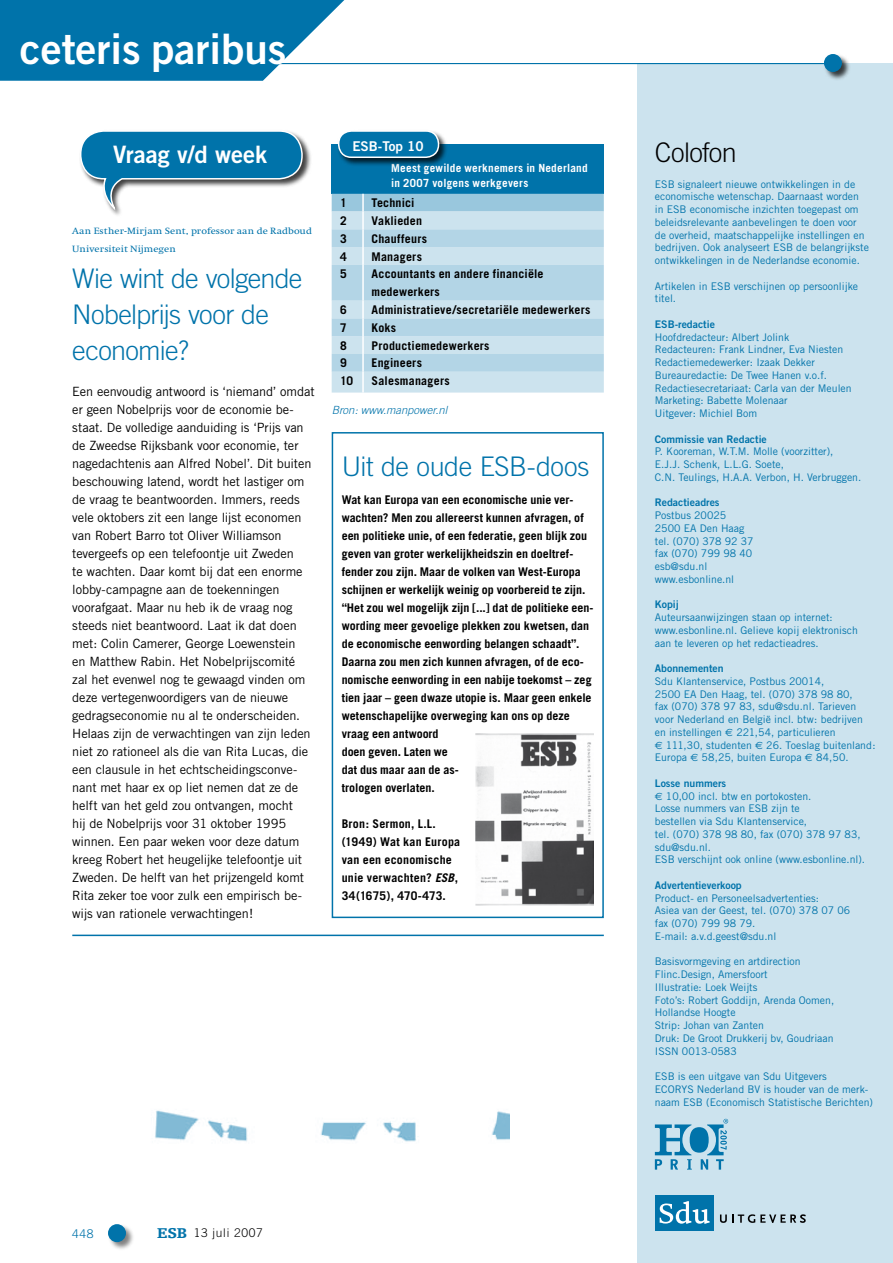
<style>
.page{position:relative;width:893px;height:1263px;background:#fff}
.page>*{position:absolute;margin:0;border:0;box-sizing:border-box;transform-origin:0 0}
.t1{font:42px "Trade Gothic Bold Two";color:#fff}
.t2{font:300 27px/36px "Trade Gothic";letter-spacing:-.025em;color:#0073aa}
.t3{font:300 27px "Trade Gothic";letter-spacing:-.025em;color:#000}
.t4{font:24px "Trade Gothic Bold Two";color:#fff}
.t5{font:13.5px "Trade Gothic Bold Two";color:#fff}
.t6{font:12.75px/18px "Trade Gothic";letter-spacing:-.005em;color:#000}
.t7{font:700 12px/18px "Trade Gothic";color:#000}
.t8{font:700 12px/18px "Trade Gothic";letter-spacing:.02em;color:#000}
.t9{font:300 12px "Trade Gothic";letter-spacing:.06em;color:#000}
.t10{font:300 12px "Trade Gothic";color:#0073aa}
.t11{font:700 11.25px/15px "Trade Gothic";letter-spacing:.02em;color:#fff}
.t12{font:italic 300 11.25px "Trade Gothic";letter-spacing:.005em;color:#0073aa}
.t13{font:10.5px/12.8px "Trade Gothic";color:#0073aa}
.t14{font:10.5px "Trade Gothic Bold Two";color:#0073aa}
.t15{font:9.45px/18px "Swift";letter-spacing:.005em;color:#0073aa;scale:1.11 1}
.s1{font-style:italic}
.s2{font-family:"Egyptienne F";font-weight:900;font-size:15px;color:#0073aa}
.s3{font-family:"Euro Sans"}
</style>
<div class="page">
<img style="left:73px;top:936px;width:436px;height:206px">
<div style="left:107px;top:1223px;width:29px;height:29px;background:#000;opacity:.5"></div>
<div style="left:108px;top:1224px;width:18px;height:18px;background:#0073aa;border-radius:50%"></div>
<div style="left:638px;top:63px;width:255px;height:1200px;background:#cce3ee"></div>
<div style="left:690px;top:1127px;width:19px;height:26px;background:#0073aa;border-radius:50%"></div>
<svg style="left:655px;top:1124px;width:37px;height:45px"></svg>
<svg style="left:701px;top:1119px;width:27px;height:50px"></svg>
<div style="left:655px;top:1195px;width:59px;height:35px;background:#0073aa"></div>
<svg style="left:660px;top:1201px;width:50px;height:23px"></svg>
<svg style="left:720px;top:1214px;width:86px;height:9px"></svg>
<div style="left:823px;top:53px;width:29px;height:29px;background:#000;opacity:.75"></div>
<div style="left:824px;top:54px;width:18px;height:18px;background:#0073aa;border-radius:50%"></div>
<hr style="left:270px;top:63px;width:554px;height:1px;background:#0073aa">
<svg style="left:0;top:0;width:357px;height:81px;background:#2386b5"></svg>
<hr style="left:72px;top:935px;width:532px;height:1px;background:#0073aa">
<div style="left:332px;top:144px;width:272px;height:50px;background:#0073aa"></div>
<div style="left:332px;top:372px;width:272px;height:21px;background:#cce3ee"></div>
<svg style="left:332px;top:194px;width:272px;height:178px;background:#bad9e8"></svg>
<hr style="left:362px;top:372px;width:2px;height:21px;background:#fff">
<div style="left:337px;top:129px;width:112px;height:39px;background:#000;opacity:.75"></div>
<div style="left:339px;top:131px;width:100px;height:26px;background:#0073aa;border-radius:13px"></div>
<div style="left:338px;top:130px;width:101px;height:28px;border:2px solid #fff;border-radius:13px"></div>
<div style="left:79px;top:129px;width:233px;height:89px;background:#000;opacity:.75"></div>
<svg style="left:79px;top:130px;width:224px;height:81px"></svg>
<div style="left:332px;top:432px;width:272px;height:486px;border:2px solid #0073aa"></div>
<img style="left:476px;top:733px;width:117px;height:172px">
<h1 class="t1" style="left:20px;top:23px;width:268px">ceteris paribus</h1>
<h3 class="t4" style="left:113px;top:140px;width:156px">Vraag v/d week</h3>
<p class="t15" style="left:72px;top:222px;width:217px">Aan Esther-Mirjam Sent, professor aan de Radboud<br>Universiteit Nijmegen</p>
<h2 class="t2" style="left:72px;top:260px;width:232px">Wie wint de volgende<br>Nobelprijs voor de economie?</h2>
<p class="t6" style="left:72px;top:382px;width:244px">Een eenvoudig antwoord is ‘niemand’ omdat er geen Nobelprijs voor de economie be&shy;staat. De volledige aanduiding is ‘Prijs van de Zweedse Rijksbank voor economie, ter nagedachtenis aan Alfred Nobel’. Dit buiten beschouwing latend, wordt het lastiger om de vraag te beantwoorden. Immers, reeds vele oktobers zit een lange lijst economen van Robert Barro tot Oliver Williamson tevergeefs op een telefoontje uit Zweden<br>te wachten. Daar komt bij dat een enorme lobby-campagne aan de toekenningen voorafgaat. Maar nu heb ik de vraag nog steeds niet beantwoord. Laat ik dat doen met: Colin Camerer, George Loewenstein<br>en Matthew Rabin. Het Nobelprijscomité<br>zal het evenwel nog te gewaagd vinden om deze vertegenwoordigers van de nieuwe gedragseconomie nu al te onderscheiden.<br>Helaas zijn de verwachtingen van zijn leden niet zo rationeel als die van Rita Lucas, die een clausule in het echtscheidingsconve&shy;nant met haar ex op liet nemen dat ze de helft van het geld zou ontvangen, mocht<br>hij de Nobelprijs voor 31 oktober 1995 winnen. Een paar weken voor deze datum kreeg Robert het heugelijke telefoontje uit Zweden. De helft van het prijzengeld komt Rita zeker toe voor zulk een empirisch be&shy;wijs van rationele verwachtingen!</p>
<p class="t5" style="left:352px;top:137px;width:73px">ESB-Top 10</p>
<p class="t11" style="left:391px;top:160px;width:198px">Meest gewilde werknemers in Nederland in 2007 volgens werkgevers</p>
<p class="t7" style="left:340px;top:194px;width:8px">1</p>
<p class="t7" style="left:372px;top:194px;width:45px">Technici</p>
<p class="t7" style="left:340px;top:212px;width:8px">2</p>
<p class="t7" style="left:372px;top:212px;width:52px">Vaklieden</p>
<p class="t7" style="left:340px;top:229px;width:8px">3</p>
<p class="t8" style="left:372px;top:229px;width:57px">Chauffeurs</p>
<p class="t7" style="left:340px;top:247px;width:8px">4</p>
<p class="t8" style="left:372px;top:247px;width:52px">Managers</p>
<p class="t7" style="left:340px;top:265px;width:8px">5</p>
<p class="t8" style="left:372px;top:265px;width:174px">Accountants en andere financiële medewerkers</p>
<p class="t7" style="left:340px;top:301px;width:8px">6</p>
<p class="t8" style="left:372px;top:301px;width:220px">Administratieve/secretariële medewerkers</p>
<p class="t7" style="left:340px;top:318px;width:8px">7</p>
<p class="t7" style="left:372px;top:318px;width:26px">Koks</p>
<p class="t7" style="left:340px;top:336px;width:8px">8</p>
<p class="t8" style="left:372px;top:336px;width:120px">Productiemedewerkers</p>
<p class="t7" style="left:340px;top:354px;width:8px">9</p>
<p class="t7" style="left:372px;top:354px;width:52px">Engineers</p>
<p class="t7" style="left:340px;top:372px;width:14px">10</p>
<p class="t8" style="left:372px;top:372px;width:80px">Salesmanagers</p>
<p class="t12" style="left:332px;top:403px;width:117px">Bron: www.manpower.nl</p>
<h2 class="t2" style="left:342px;top:448px;width:249px">Uit de oude ESB-doos</h2>
<p class="t7" style="left:342px;top:491px;width:253px">Wat kan Europa van een economische unie ver&shy;wachten? Men zou allereerst kunnen afvragen, of een politieke unie, of een federatie, geen blijk zou geven van groter werkelijkheidszin en doeltref&shy;fender zou zijn. Maar de volken van West-Europa schijnen er werkelijk weinig op voorbereid te zijn. “Het zou wel mogelijk zijn [...] dat de politieke een&shy;wording meer gevoelige plekken zou kwetsen, dan de economische eenwording belangen schaadt”.<br>Daarna zou men zich kunnen afvragen, of de eco&shy;nomische eenwording in een nabije toekomst – zeg tien jaar – geen dwaze utopie is. Maar geen enkele wetenschapelijke overweging kan ons op deze vraag een antwoord<br>doen geven. Laten we<br>dat dus maar aan de as-<br>trologen overlaten.</p>
<p class="t7" style="left:342px;top:815px;width:120px">Bron: Sermon, L.L. (1949) Wat kan Europa van een economische unie verwachten? <span class="s1">ESB</span>,<br>34(1675), 470-473.</p>
<p class="t10" style="left:72px;top:1226px;width:23px">448</p>
<p class="t9" style="left:157px;top:1225px;width:107px"><span class="s2">ESB</span> 13 juli 2007</p>
<h2 class="t3" style="left:655px;top:136px;width:83px">Colofon</h2>
<p class="t13" style="left:655px;top:177px;width:216px">ESB signaleert nieuwe ontwikkelingen in de economische wetenschap. Daarnaast worden in ESB economische inzichten toegepast om beleidsrelevante aanbevelingen te doen voor de overheid, maatschappelijke instellingen en bedrijven. Ook analyseert ESB de belangrijkste ontwikkelingen in de Nederlandse economie.</p>
<p class="t13" style="left:655px;top:279px;width:205px">Artikelen in ESB verschijnen op persoonlijke titel.</p>
<p class="t14" style="left:655px;top:318px;width:62px">ESB-redactie</p>
<p class="t13" style="left:655px;top:330px;width:198px">Hoofdredacteur: Albert Jolink Redacteuren: Frank Lindner, Eva Niesten Redactiemedewerker: Izaak Dekker Bureauredactie: De Twee Hanen v.o.f.<br>Redactiesecretariaat: Carla van der Meulen Marketing: Babette Molenaar<br>Uitgever: Michiel Bom</p>
<p class="t14" style="left:655px;top:432px;width:113px">Commissie van Redactie</p>
<p class="t13" style="left:655px;top:445px;width:208px">P. Kooreman, W.T.M. Molle (voorzitter),<br>E.J.J. Schenk, L.L.G. Soete,<br>C.N. Teulings, H.A.A. Verbon, H. Verbruggen.</p>
<p class="t14" style="left:655px;top:496px;width:66px">Redactieadres</p>
<p class="t13" style="left:655px;top:509px;width:100px">Postbus 20025<br>2500 EA Den Haag tel. (070) 378 92 37 fax (070) 799 98 40 esb@sdu.nl www.esbonline.nl</p>
<p class="t14" style="left:655px;top:598px;width:25px">Kopij</p>
<p class="t13" style="left:655px;top:611px;width:205px">Auteursaanwijzingen staan op internet: www.esbonline.nl. Gelieve kopij elektronisch aan te leveren op het redactieadres.</p>
<p class="t14" style="left:655px;top:662px;width:70px">Abonnementen</p>
<p class="t13" style="left:655px;top:675px;width:222px">Sdu Klantenservice, Postbus 20014,<br>2500 EA Den Haag, tel. (070) 378 98 80,<br>fax (070) 378 97 83, sdu@sdu.nl. Tarieven voor Nederland en België incl. btw: bedrijven en instellingen <span class="s3">€</span> 221,54, particulieren<br><span class="s3">€</span> 111,30, studenten <span class="s3">€</span> 26. Toeslag buitenland:<br>Europa <span class="s3">€</span> 58,25, buiten Europa <span class="s3">€</span> 84,50.</p>
<p class="t14" style="left:655px;top:777px;width:73px">Losse nummers</p>
<p class="t13" style="left:655px;top:789px;width:212px"><span class="s3">€</span> 10,00 incl. btw en portokosten.<br>Losse nummers van ESB zijn te<br>bestellen via Sdu Klantenservice,<br>tel. (070) 378 98 80, fax (070) 378 97 83, sdu@sdu.nl.<br>ESB verschijnt ook online (www.esbonline.nl).</p>
<p class="t14" style="left:655px;top:879px;width:88px">Advertentieverkoop</p>
<p class="t13" style="left:655px;top:891px;width:197px">Product- en Personeelsadvertenties:<br>Asiea van der Geest, tel. (070) 378 07 06 fax (070) 799 98 79.<br>E-mail: a.v.d.geest@sdu.nl</p>
<p class="t13" style="left:655px;top:955px;width:181px">Basisvormgeving en artdirection<br>Flinc.Design, Amersfoort<br>Illustratie: Loek Weijts<br>Foto’s: Robert Goddijn, Arenda Oomen,<br>Hollandse Hoogte<br>Strip: Johan van Zanten<br>Druk: De Groot Drukkerij bv, Goudriaan<br>ISSN 0013-0583</p>
<p class="t13" style="left:655px;top:1070px;width:220px">ESB is een uitgave van Sdu Uitgevers<br>ECORYS Nederland BV is houder van de merk&shy;naam ESB (Economisch Statistische Berichten)</p>
</div>
